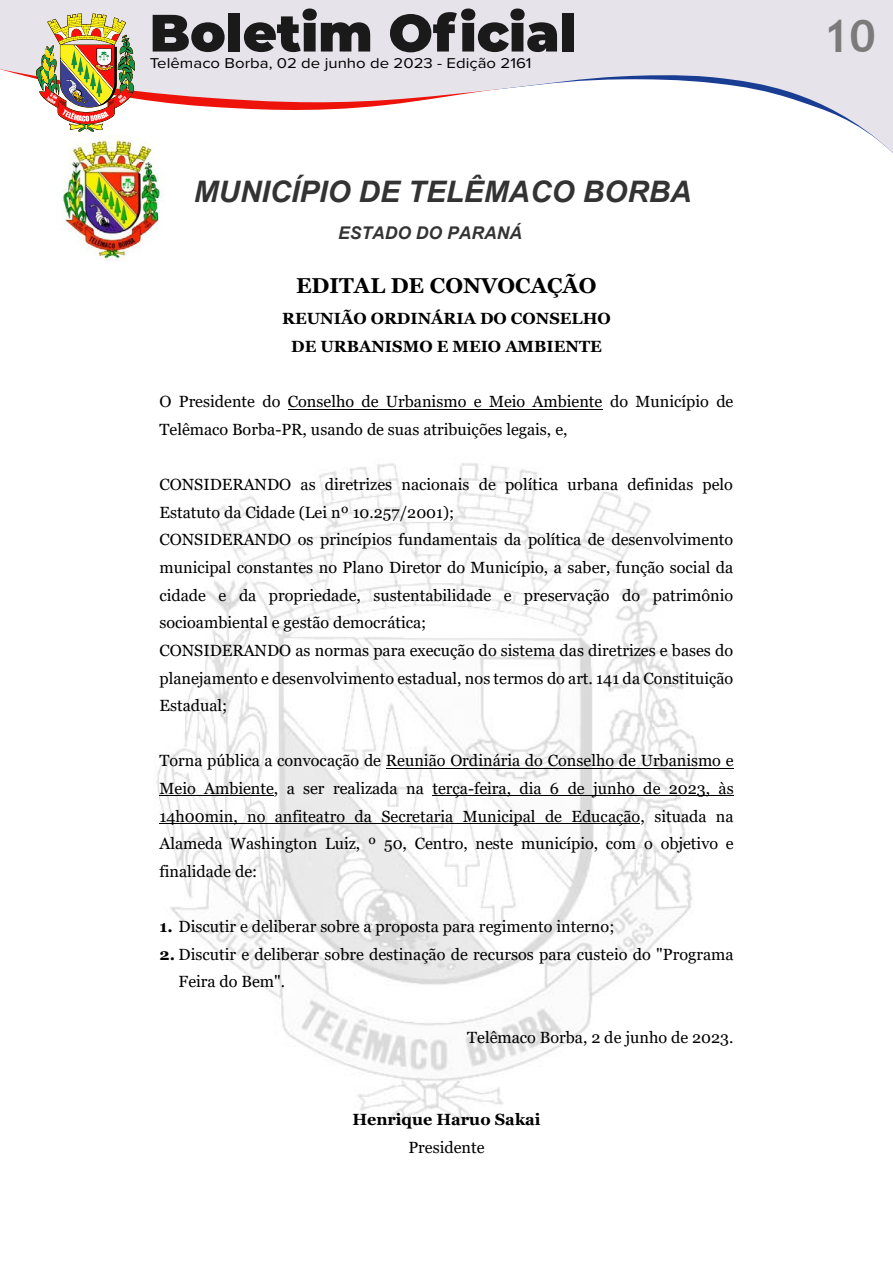
<style>
.page{position:relative;width:893px;height:1263px;background:#fff}
.page>*{position:absolute;margin:0;border:0;box-sizing:border-box;transform-origin:0 0}
.t1{font:700 45px "Trebuchet MS";color:#7c7b7b}
.t2{font:italic 700 29.7px "Arial";color:#333}
.t3{font:700 21.6px "Georgia";color:#000}
.t4{font:italic 700 17.55px "Arial";color:#333}
.t5{font:16.2px/27.6px "Georgia";color:#000}
.t6{font:700 16.2px/27.8px "Georgia";color:#000;text-align:center}
.t7{font:14.7px "Proxima Nova";color:#000;scale:1.14 1}
.s1{font-weight:700}
</style>
<div class="page">
<div style="left:0;top:0;width:893px;height:9px;background:#e6e3eb"></div>
<svg style="left:0;top:9px;width:893px;height:144px"></svg>
<img style="left:156px;top:463px;width:541px;height:662px">
<img style="left:56px;top:135px;width:110px;height:126px">
<hr style="left:288px;top:409px;width:315px;height:1px;background:#000">
<hr style="left:386px;top:768px;width:348px;height:1px;background:#000">
<hr style="left:160px;top:795px;width:114px;height:1px;background:#000">
<hr style="left:432px;top:795px;width:302px;height:1px;background:#000">
<hr style="left:160px;top:823px;width:480px;height:1px;background:#000">
<p class="t7" style="left:150px;top:53px;width:337px">Telêmaco Borba, 02 de junho de 2023 - Edição 2161</p>
<h2 class="t2" style="left:194px;top:172px;width:499px">MUNICÍPIO DE TELÊMACO BORBA</h2>
<p class="t4" style="left:338px;top:221px;width:186px">ESTADO DO PARANÁ</p>
<h3 class="t3" style="left:296px;top:271px;width:302px">EDITAL DE CONVOCAÇÃO</h3>
<p class="t6" style="left:282px;top:305px;width:330px">REUNIÃO ORDINÁRIA DO CONSELHO<br>DE URBANISMO E MEIO AMBIENTE</p>
<p class="t5" style="left:160px;top:388px;width:575px">O Presidente do Conselho de Urbanismo e Meio Ambiente do Município de<br>Telêmaco Borba-PR, usando de suas atribuições legais, e,</p>
<p class="t5" style="left:160px;top:471px;width:575px">CONSIDERANDO as diretrizes nacionais de política urbana definidas pelo Estatuto da Cidade (Lei nº 10.257/2001);<br>CONSIDERANDO os princípios fundamentais da política de desenvolvimento municipal constantes no Plano Diretor do Município, a saber, função social da cidade e da propriedade, sustentabilidade e preservação do patrimônio socioambiental e gestão democrática;<br>CONSIDERANDO as normas para execução do sistema das diretrizes e bases do planejamento e desenvolvimento estadual, nos termos do art. 141 da Constituição Estadual;</p>
<p class="t5" style="left:160px;top:747px;width:576px;text-align:justify">Torna pública a convocação de Reunião Ordinária do Conselho de Urbanismo e Meio Ambiente, a ser realizada na terça-feira, dia 6 de junho de 2023, às 14h00min, no anfiteatro da Secretaria Municipal de Educação, situada na Alameda Washington Luiz, º 50, Centro, neste município, com o objetivo e finalidade de:</p>
<p class="t5" style="left:160px;top:913px;width:456px"><span class="s1">1.</span> Discutir e deliberar sobre a proposta para regimento interno;</p>
<p class="t5" style="left:179px;top:940px;width:556px;text-indent:-19px"><span class="s1">2.</span> Discutir e deliberar sobre destinação de recursos para custeio do "Programa<br>Feira do Bem".</p>
<p class="t5" style="left:467px;top:1023px;width:268px">Telêmaco Borba, 2 de junho de 2023.</p>
<p class="t6" style="left:352px;top:1106px;width:190px">Henrique Haruo Sakai</p>
<p class="t5" style="left:408px;top:1134px;width:78px">Presidente</p>
<h1 class="t1" style="left:823px;top:8px;width:54px">10</h1>
</div>
